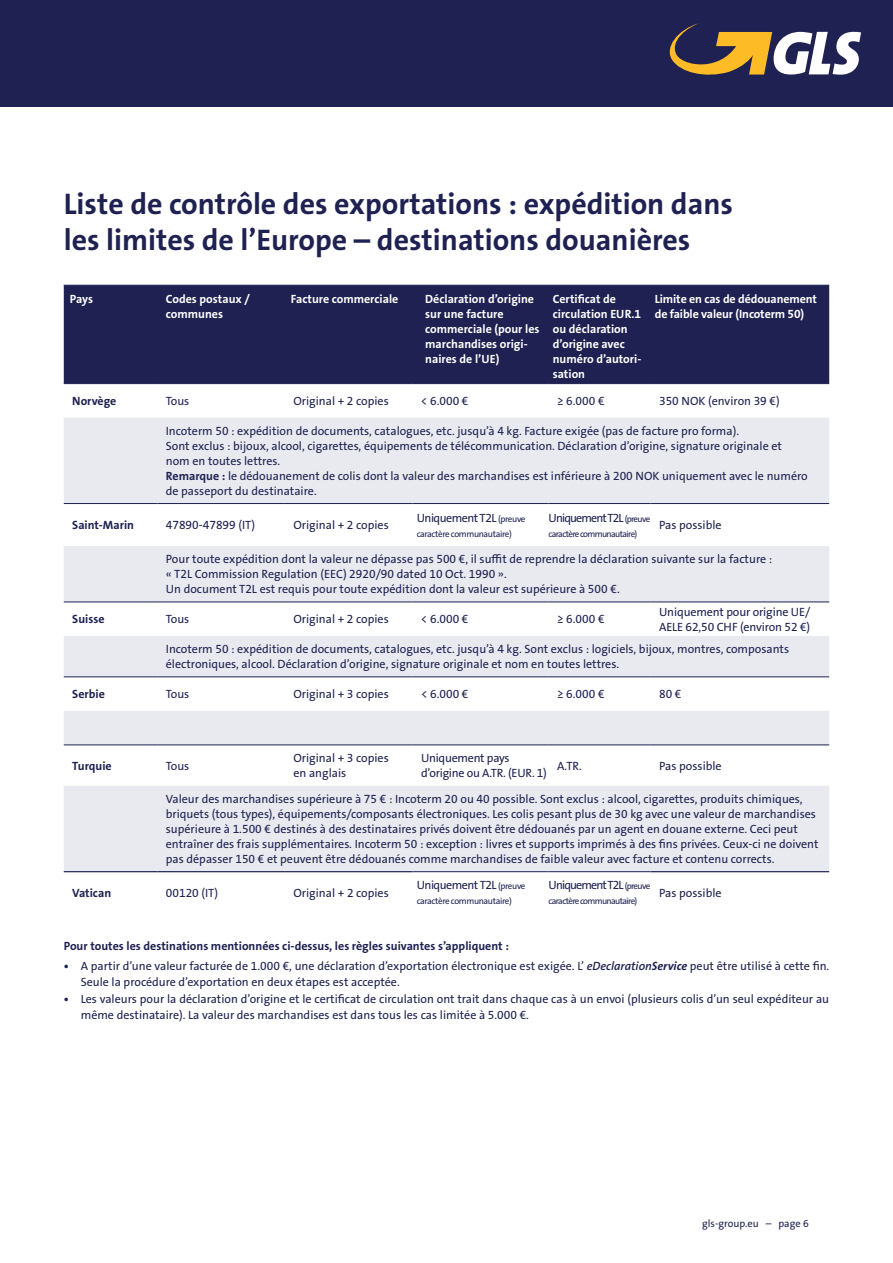
<style>
.page{position:relative;width:893px;height:1263px;background:#fff}
.page>*{position:absolute;margin:0;border:0;box-sizing:border-box;transform-origin:0 0}
.t1{font:700 30px/36px "The Sans GLS";color:#1e2151}
.t2{font:12px/15px "The Sans GLS";color:#1e2151}
.t3{font:700 12px/15px "The Sans GLS";color:#fff}
.t4{font:700 12px "The Sans GLS";color:#1e2151}
.t5{font:12px "The Sans GLS";letter-spacing:-.04em;color:#1e2151}
.t6{font:12px "The Sans GLS";letter-spacing:-.07em;color:#1e2151}
.t7{font:12px/15px "The Sans GLS";letter-spacing:-.02em;color:#1e2151}
.t8{font:10.5px "The Sans GLS";color:#1e2151}
.t9{font:9px "The Sans GLS";letter-spacing:-.04em;color:#1e2151}
.t10{font:9px "The Sans GLS";letter-spacing:-.06em;color:#1e2151}
.s1{font-weight:700}
.s2{font-size:9px}
.s3{font-weight:600;font-style:italic}
.s4{font-weight:700;font-style:italic}
</style>
<div class="page">
<div style="left:0;top:0;width:893px;height:106px;background:#1e2151"></div>
<svg style="left:670px;top:23px;width:191px;height:52px"></svg>
<div style="left:64px;top:286px;width:765px;height:97px;background:#1e2151"></div>
<svg style="left:64px;top:418px;width:765px;height:453px;fill:#e8eaef"></svg>
<hr style="left:64px;top:285px;width:93px;height:1px;background:#1e2151">
<hr style="left:157px;top:285px;width:128px;height:1px;background:#1e2151">
<hr style="left:285px;top:285px;width:127px;height:1px;background:#1e2151">
<hr style="left:412px;top:285px;width:137px;height:1px;background:#1e2151">
<hr style="left:549px;top:285px;width:102px;height:1px;background:#1e2151">
<hr style="left:651px;top:285px;width:178px;height:1px;background:#1e2151">
<hr style="left:412px;top:602px;width:137px;height:1px;background:#1e2151">
<hr style="left:549px;top:602px;width:102px;height:1px;background:#1e2151">
<hr style="left:412px;top:676px;width:137px;height:1px;background:#1e2151">
<hr style="left:549px;top:676px;width:102px;height:1px;background:#1e2151">
<hr style="left:64px;top:503px;width:93px;height:1px;background:#1e2151">
<hr style="left:157px;top:503px;width:128px;height:1px;background:#1e2151">
<hr style="left:285px;top:503px;width:127px;height:1px;background:#1e2151">
<hr style="left:412px;top:503px;width:137px;height:1px;background:#1e2151">
<hr style="left:412px;top:871px;width:137px;height:1px;background:#1e2151">
<hr style="left:549px;top:503px;width:102px;height:1px;background:#1e2151">
<hr style="left:549px;top:871px;width:102px;height:1px;background:#1e2151">
<hr style="left:651px;top:503px;width:178px;height:1px;background:#1e2151">
<hr style="left:64px;top:602px;width:93px;height:1px;background:#1e2151">
<hr style="left:157px;top:602px;width:128px;height:1px;background:#1e2151">
<hr style="left:285px;top:602px;width:127px;height:1px;background:#1e2151">
<hr style="left:651px;top:602px;width:178px;height:1px;background:#1e2151">
<hr style="left:64px;top:676px;width:93px;height:1px;background:#1e2151">
<hr style="left:157px;top:676px;width:128px;height:1px;background:#1e2151">
<hr style="left:285px;top:676px;width:127px;height:1px;background:#1e2151">
<hr style="left:651px;top:676px;width:178px;height:1px;background:#1e2151">
<hr style="left:64px;top:745px;width:93px;height:1px;background:#1e2151">
<hr style="left:157px;top:745px;width:128px;height:1px;background:#1e2151">
<hr style="left:285px;top:745px;width:127px;height:1px;background:#1e2151">
<hr style="left:412px;top:745px;width:137px;height:1px;background:#1e2151">
<hr style="left:549px;top:745px;width:102px;height:1px;background:#1e2151">
<hr style="left:651px;top:745px;width:178px;height:1px;background:#1e2151">
<hr style="left:64px;top:871px;width:93px;height:1px;background:#1e2151">
<hr style="left:157px;top:871px;width:128px;height:1px;background:#1e2151">
<hr style="left:285px;top:871px;width:127px;height:1px;background:#1e2151">
<hr style="left:651px;top:871px;width:178px;height:1px;background:#1e2151">
<hr style="left:64px;top:383px;width:93px;height:1px;background:#1e2151">
<hr style="left:157px;top:383px;width:128px;height:1px;background:#1e2151">
<hr style="left:285px;top:383px;width:127px;height:1px;background:#1e2151">
<hr style="left:412px;top:383px;width:137px;height:1px;background:#1e2151">
<hr style="left:549px;top:383px;width:102px;height:1px;background:#1e2151">
<hr style="left:651px;top:383px;width:178px;height:1px;background:#1e2151">
<h1 class="t1" style="left:64px;top:186px;width:671px">Liste de contrôle des exportations : expédition dans les limites de l’Europe – destinations douanières</h1>
<p class="t3" style="left:70px;top:291px;width:25px">Pays</p>
<p class="t3" style="left:166px;top:291px;width:86px">Codes postaux / communes</p>
<p class="t3" style="left:291px;top:291px;width:109px">Facture commerciale</p>
<p class="t3" style="left:425px;top:291px;width:116px">Déclaration d’origine sur une facture commerciale (pour les marchandises origi&shy;naires de l’UE)</p>
<p class="t3" style="left:553px;top:291px;width:90px">Certificat de circulation EUR.1 ou déclaration d’origine avec numéro d’autori&shy;sation</p>
<p class="t3" style="left:655px;top:291px;width:164px">Limite en cas de dédouanement de faible valeur (Incoterm 50)</p>
<p class="t4" style="left:72px;top:393px;width:46px">Norvège</p>
<p class="t2" style="left:166px;top:394px;width:25px">Tous</p>
<p class="t2" style="left:293px;top:394px;width:97px">Original + 2 copies</p>
<p class="t2" style="left:421px;top:394px;width:49px">&lt; 6.000 €</p>
<p class="t2" style="left:557px;top:394px;width:49px">≥ 6.000 €</p>
<p class="t2" style="left:659px;top:394px;width:122px">350 NOK (environ 39 €)</p>
<p class="t2" style="left:166px;top:424px;width:643px">Incoterm 50 : expédition de documents, catalogues, etc. jusqu’à 4 kg. Facture exigée (pas de facture pro forma).<br>Sont exclus : bijoux, alcool, cigarettes, équipements de télécommunication. Déclaration d’origine, signature originale et nom en toutes lettres.<br><span class="s1">Remarque :</span> le dédouanement de colis dont la valeur des marchandises est inférieure à 200 NOK uniquement avec le numéro de passeport du destinataire.</p>
<p class="t4" style="left:72px;top:517px;width:63px">Saint-Marin</p>
<p class="t2" style="left:166px;top:518px;width:91px">47890-47899 (IT)</p>
<p class="t2" style="left:293px;top:518px;width:97px">Original + 2 copies</p>
<p class="t5" style="left:417px;top:510px;width:110px">Uniquement T2L <span class="s2">(preuve</span></p>
<p class="t9" style="left:417px;top:528px;width:96px">caractère communautaire)</p>
<p class="t6" style="left:549px;top:510px;width:103px">Uniquement T2L <span class="s2">(preuve</span></p>
<p class="t10" style="left:549px;top:528px;width:90px">caractère communautaire)</p>
<p class="t2" style="left:659px;top:518px;width:64px">Pas possible</p>
<p class="t2" style="left:166px;top:552px;width:608px">Pour toute expédition dont la valeur ne dépasse pas 500 €, il suffit de reprendre la déclaration suivante sur la facture : « T2L Commission Regulation (EEC) 2920/90 dated 10 Oct. 1990 ».<br>Un document T2L est requis pour toute expédition dont la valeur est supérieure à 500 €.</p>
<p class="t4" style="left:72px;top:612px;width:34px">Suisse</p>
<p class="t2" style="left:166px;top:612px;width:25px">Tous</p>
<p class="t2" style="left:293px;top:612px;width:97px">Original + 2 copies</p>
<p class="t2" style="left:421px;top:612px;width:49px">&lt; 6.000 €</p>
<p class="t2" style="left:557px;top:612px;width:49px">≥ 6.000 €</p>
<p class="t2" style="left:659px;top:604px;width:153px">Uniquement pour origine UE/<br>AELE 62,50 CHF (environ 52 €)</p>
<p class="t2" style="left:166px;top:642px;width:625px">Incoterm 50 : expédition de documents, catalogues, etc. jusqu’à 4 kg. Sont exclus : logiciels, bijoux, montres, composants électroniques, alcool. Déclaration d’origine, signature originale et nom en toutes lettres.</p>
<p class="t4" style="left:72px;top:686px;width:34px">Serbie</p>
<p class="t2" style="left:166px;top:687px;width:25px">Tous</p>
<p class="t2" style="left:293px;top:687px;width:97px">Original + 3 copies</p>
<p class="t2" style="left:421px;top:687px;width:49px">&lt; 6.000 €</p>
<p class="t2" style="left:557px;top:687px;width:49px">≥ 6.000 €</p>
<p class="t2" style="left:659px;top:687px;width:24px">80 €</p>
<p class="t4" style="left:72px;top:758px;width:41px">Turquie</p>
<p class="t2" style="left:166px;top:758px;width:25px">Tous</p>
<p class="t2" style="left:293px;top:751px;width:97px">Original + 3 copies en anglais</p>
<p class="t7" style="left:421px;top:751px;width:127px">Uniquement pays d’origine ou A.TR. (EUR. 1)</p>
<p class="t2" style="left:557px;top:758px;width:26px">A.TR.</p>
<p class="t2" style="left:659px;top:758px;width:64px">Pas possible</p>
<p class="t2" style="left:166px;top:792px;width:654px">Valeur des marchandises supérieure à 75 € : Incoterm 20 ou 40 possible. Sont exclus : alcool, cigarettes, produits chimiques, briquets (tous types), équipements/composants électroniques. Les colis pesant plus de 30 kg avec une valeur de marchandises supérieure à 1.500 € destinés à des destinataires privés doivent être dédouanés par un agent en douane externe. Ceci peut entraîner des frais supplémentaires. Incoterm 50 : exception : livres et supports imprimés à des fins privées. Ceux-ci ne doivent pas dépasser 150 € et peuvent être dédouanés comme marchandises de faible valeur avec facture et contenu corrects.</p>
<p class="t4" style="left:72px;top:885px;width:40px">Vatican</p>
<p class="t2" style="left:166px;top:885px;width:54px">00120 (IT)</p>
<p class="t2" style="left:293px;top:885px;width:97px">Original + 2 copies</p>
<p class="t5" style="left:417px;top:877px;width:110px">Uniquement T2L <span class="s2">(preuve</span></p>
<p class="t9" style="left:417px;top:895px;width:96px">caractère communautaire)</p>
<p class="t6" style="left:549px;top:877px;width:103px">Uniquement T2L <span class="s2">(preuve</span></p>
<p class="t10" style="left:549px;top:895px;width:90px">caractère communautaire)</p>
<p class="t2" style="left:659px;top:885px;width:64px">Pas possible</p>
<p class="t4" style="left:64px;top:938px;width:447px">Pour toutes les destinations mentionnées ci-dessus, les règles suivantes s’appliquent :</p>
<p class="t2" style="left:81px;top:958px;width:750px;line-height:16.2px;text-indent:-17px"><span class="s1">•</span> A partir d’une valeur facturée de 1.000 €, une déclaration d’exportation électronique est exigée. L’ <span class="s3">eDeclaration</span><span class="s4">Service</span> peut être utilisé à cette fin.<br>Seule la procédure d’exportation en deux étapes est acceptée.</p>
<p class="t2" style="left:81px;top:990px;width:750px;line-height:16.2px;text-indent:-17px"><span class="s1">•</span> Les valeurs pour la déclaration d’origine et le certificat de circulation ont trait dans chaque cas à un envoi (plusieurs colis d’un seul expéditeur au même destinataire). La valeur des marchandises est dans tous les cas limitée à 5.000 €.</p>
<p class="t8" style="left:702px;top:1216px;width:108px">gls-group.eu – page 6</p>
</div>
